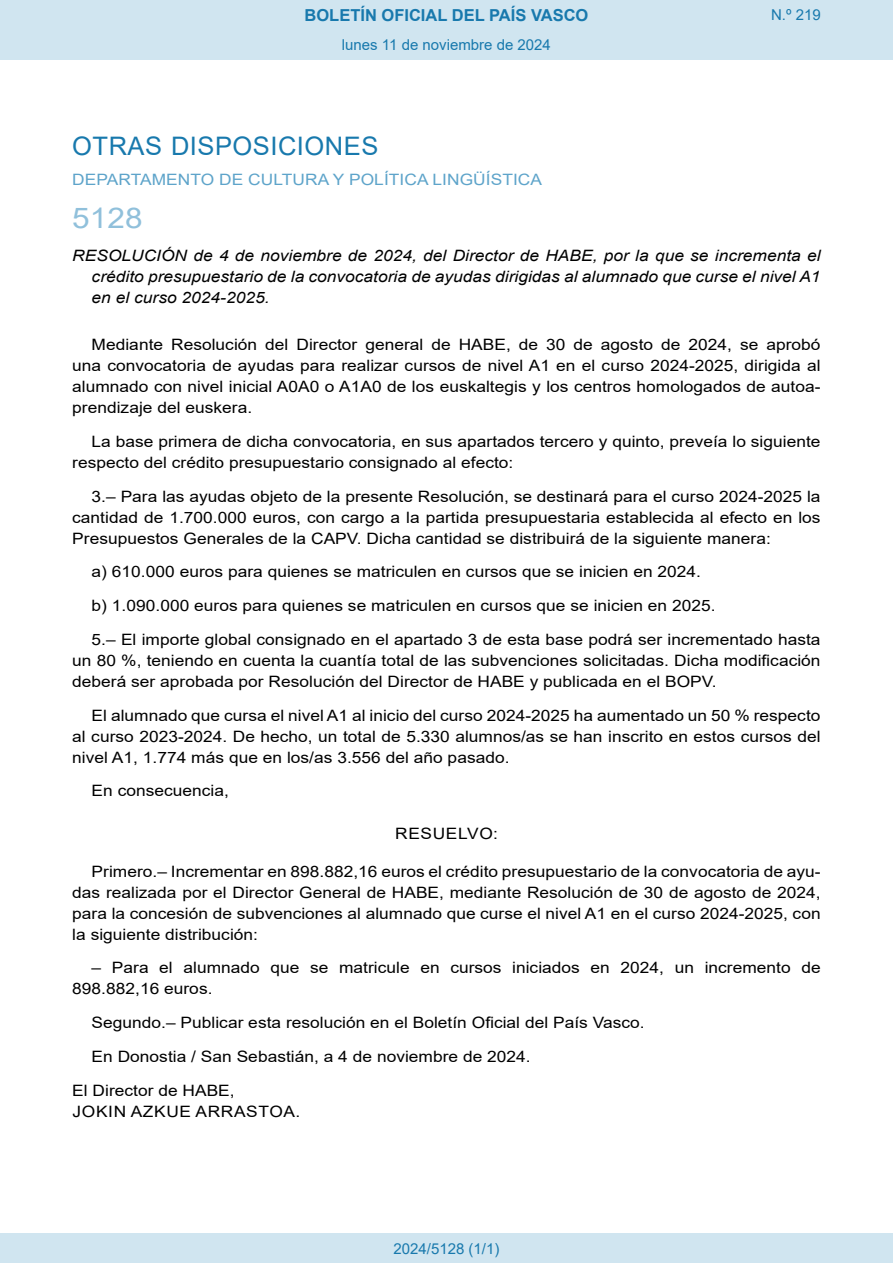
<style>
.page{position:relative;width:893px;height:1263px;background:#fff}
.page>*{position:absolute;margin:0;border:0;box-sizing:border-box;transform-origin:0 0}
.BOPVOrden{font:28.5px "Arial";color:#90c0db;scale:1.11 1}
.BOPVSeccion{font:25.5px "Arial";letter-spacing:.02em;color:#1879ad}
.t1{font:700 16.5px "Arial";color:#1879ad}
.BOPVDetalle{font:15.6px/21px "Arial";color:#000;text-align:justify;scale:1.11 1}
.BOPVTitulo{font:italic 15.6px/21px "Arial";color:#000;text-align:justify;scale:1.11 1}
.BOPVFirmaLugFec{font:15.6px "Arial";color:#000;scale:1.11 1}
.BOPVOrganismo{font:15.6px "Arial";letter-spacing:.005em;color:#5ea4ca;scale:1.11 1}
.BOPVFirmaNombre{font:15.6px "Arial";letter-spacing:.035em;color:#000;scale:1.11 1}
.BOPVFirmaPuesto{font:15.6px "Arial";color:#000;scale:1.11 1}
.BOPVClave{font:15.6px "Arial";letter-spacing:.035em;color:#000;scale:1.11 1}
.Paginacion_Centro{font:15px "Arial";color:#1879ad}
</style>
<div class="page">
<div style="left:0;top:0;width:893px;height:60px;background:#d0e5f0"></div>
<div style="left:0;top:1233px;width:893px;height:30px;background:#d0e5f0"></div>
<p class="t1" style="left:305px;top:3px;width:285px">BOLETÍN OFICIAL DEL PAÍS VASCO</p>
<p class="Paginacion_Centro" style="left:342px;top:35px;width:211px">lunes 11 de noviembre de 2024</p>
<p class="Paginacion_Centro" style="left:771px;top:5px;width:51px">N.º 219</p>
<p class="BOPVSeccion" style="left:72px;top:128px;width:308px">OTRAS DISPOSICIONES</p>
<p class="BOPVOrganismo" style="left:72px;top:169px;width:425px">DEPARTAMENTO DE CULTURA Y POLÍTICA LINGÜÍSTICA</p>
<p class="BOPVOrden" style="left:72px;top:198px;width:65px">5128</p>
<p class="BOPVTitulo" style="left:92px;top:246px;width:658px;text-indent:-19px">RESOLUCIÓN de 4 de noviembre de 2024, del Director de HABE, por la que se incrementa el crédito presupuestario de la convocatoria de ayudas dirigidas al alumnado que curse el nivel A1 en el curso 2024-2025.</p>
<p class="BOPVDetalle" style="left:72px;top:334px;width:676px;text-indent:19px">Mediante Resolución del Director general de HABE, de 30 de agosto de 2024, se aprobó una convocatoria de ayudas para realizar cursos de nivel A1 en el curso 2024-2025, dirigida al alumnado con nivel inicial A0A0 o A1A0 de los euskaltegis y los centros homologados de autoa&shy;prendizaje del euskera.</p>
<p class="BOPVDetalle" style="left:72px;top:431px;width:676px;text-indent:19px">La base primera de dicha convocatoria, en sus apartados tercero y quinto, preveía lo siguiente respecto del crédito presupuestario consignado al efecto:</p>
<p class="BOPVDetalle" style="left:72px;top:485px;width:676px;text-indent:19px">3.– Para las ayudas objeto de la presente Resolución, se destinará para el curso 2024-2025 la cantidad de 1.700.000 euros, con cargo a la partida presupuestaria establecida al efecto en los Presupuestos Generales de la CAPV. Dicha cantidad se distribuirá de la siguiente manera:</p>
<p class="BOPVDetalle" style="left:92px;top:561px;width:550px">a) 610.000 euros para quienes se matriculen en cursos que se inicien en 2024.</p>
<p class="BOPVDetalle" style="left:92px;top:595px;width:564px">b) 1.090.000 euros para quienes se matriculen en cursos que se inicien en 2025.</p>
<p class="BOPVDetalle" style="left:72px;top:629px;width:676px;text-indent:19px">5.– El importe global consignado en el apartado 3 de esta base podrá ser incrementado hasta un 80 %, teniendo en cuenta la cuantía total de las subvenciones solicitadas. Dicha modificación deberá ser aprobada por Resolución del Director de HABE y publicada en el BOPV.</p>
<p class="BOPVDetalle" style="left:72px;top:704px;width:676px;text-indent:19px">El alumnado que cursa el nivel A1 al inicio del curso 2024-2025 ha aumentado un 50 % respecto al curso 2023-2024. De hecho, un total de 5.330 alumnos/as se han inscrito en estos cursos del nivel A1, 1.774 más que en los/as 3.556 del año pasado.</p>
<p class="BOPVDetalle" style="left:92px;top:780px;width:125px">En consecuencia,</p>
<p class="BOPVClave" style="left:395px;top:822px;width:94px">RESUELVO:</p>
<p class="BOPVDetalle" style="left:72px;top:860px;width:676px;text-indent:19px">Primero.– Incrementar en 898.882,16 euros el crédito presupuestario de la convocatoria de ayu&shy;das realizada por el Director General de HABE, mediante Resolución de 30 de agosto de 2024, para la concesión de subvenciones al alumnado que curse el nivel A1 en el curso 2024-2025, con la siguiente distribución:</p>
<p class="BOPVDetalle" style="left:72px;top:957px;width:676px;text-indent:19px">– Para el alumnado que se matricule en cursos iniciados en 2024, un incremento de<br>898.882,16 euros.</p>
<p class="BOPVDetalle" style="left:92px;top:1012px;width:500px">Segundo.– Publicar esta resolución en el Boletín Oficial del País Vasco.</p>
<p class="BOPVFirmaLugFec" style="left:92px;top:1046px;width:397px">En Donostia / San Sebastián, a 4 de noviembre de 2024.</p>
<p class="BOPVFirmaPuesto" style="left:72px;top:1079px;width:148px">El Director de HABE,</p>
<p class="BOPVFirmaNombre" style="left:73px;top:1100px;width:207px">JOKIN AZKUE ARRASTOA.</p>
<p class="Paginacion_Centro" style="left:393px;top:1238px;width:107px">2024/5128 (1/1)</p>
</div>
